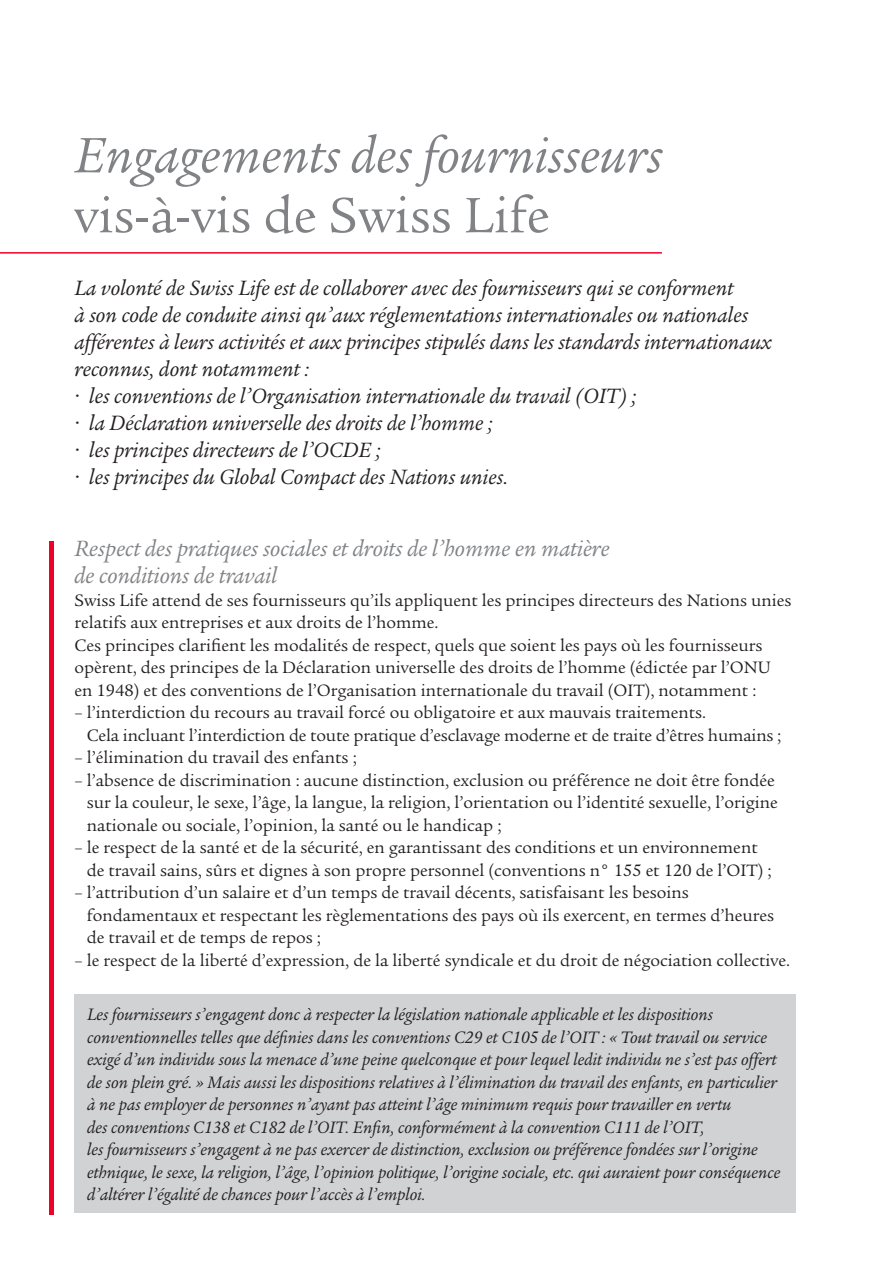
<style>
.page{position:relative;width:893px;height:1263px;background:#fff}
.page>*{position:absolute;margin:0;border:0;box-sizing:border-box;transform-origin:0 0}
.Teaser_49pt_N{font:italic 54px/60px "Legacy Serif LT";color:#808285}
.Teaser_49pt_N-2{font:italic 24px/27px "Legacy Serif LT";color:#808285}
.Teaser_49pt_N-3{font:italic 22.5px/27px "Legacy Serif LT";color:#231f20}
.Teaser_49pt_N-4{font:18px/22.5px "Legacy Serif LT";color:#231f20}
.Teaser_49pt_N-5{font:italic 18px/22.5px "Legacy Serif LT";color:#231f20}
.s1{font-style:normal}
</style>
<div class="page">
<div style="left:74px;top:994px;width:722px;height:219px;background:#d1d2d4"></div>
<hr style="left:0;top:252px;width:662px;height:2px;background:#ef0027">
<hr style="left:49px;top:541px;width:4px;height:673px;background:#ef0027">
<p class="Teaser_49pt_N" style="left:74px;top:126px;width:590px">Engagements des fournisseurs <span class="s1">vis-à-vis de Swiss Life</span></p>
<p class="Teaser_49pt_N-3" style="left:74px;top:275px;width:699px">La volonté de Swiss Life est de collaborer avec des fournisseurs qui se conforment<br>à son code de conduite ainsi qu’aux réglementations internationales ou nationales afférentes à leurs activités et aux principes stipulés dans les standards internationaux reconnus, dont notamment :</p>
<p class="Teaser_49pt_N-3" style="left:74px;top:383px;width:564px">• les conventions de l’Organisation internationale du travail (OIT) ;</p>
<p class="Teaser_49pt_N-3" style="left:74px;top:410px;width:420px">• la Déclaration universelle des droits de l’homme ;</p>
<p class="Teaser_49pt_N-3" style="left:74px;top:437px;width:308px">• les principes directeurs de l’OCDE ;</p>
<p class="Teaser_49pt_N-3" style="left:74px;top:464px;width:435px">• les principes du Global Compact des Nations unies.</p>
<p class="Teaser_49pt_N-2" style="left:74px;top:535px;width:537px">Respect des pratiques sociales et droits de l’homme en matière de conditions de travail</p>
<p class="Teaser_49pt_N-4" style="left:74px;top:589px;width:719px">Swiss Life attend de ses fournisseurs qu’ils appliquent les principes directeurs des Nations unies relatifs aux entreprises et aux droits de l’homme.</p>
<p class="Teaser_49pt_N-4" style="left:74px;top:634px;width:698px">Ces principes clarifient les modalités de respect, quels que soient les pays où les fournisseurs opèrent, des principes de la Déclaration universelle des droits de l’homme (édictée par l’ONU en 1948) et des conventions de l’Organisation internationale du travail (OIT), notamment :</p>
<p class="Teaser_49pt_N-4" style="left:87px;top:702px;width:696px;text-indent:-12px">– l’interdiction du recours au travail forcé ou obligatoire et aux mauvais traitements.<br>Cela incluant l’interdiction de toute pratique d’esclavage moderne et de traite d’êtres humains ;</p>
<p class="Teaser_49pt_N-4" style="left:74px;top:747px;width:284px">– l’élimination du travail des enfants ;</p>
<p class="Teaser_49pt_N-4" style="left:87px;top:769px;width:692px;text-indent:-12px">– l’absence de discrimination : aucune distinction, exclusion ou préférence ne doit être fondée sur la couleur, le sexe, l’âge, la langue, la religion, l’orientation ou l’identité sexuelle, l’origine nationale ou sociale, l’opinion, la santé ou le handicap ;</p>
<p class="Teaser_49pt_N-4" style="left:87px;top:837px;width:686px;text-indent:-12px">– le respect de la santé et de la sécurité, en garantissant des conditions et un environnement de travail sains, sûrs et dignes à son propre personnel (conventions n° 155 et 120 de l’OIT) ;</p>
<p class="Teaser_49pt_N-4" style="left:87px;top:882px;width:689px;text-indent:-12px">– l’attribution d’un salaire et d’un temps de travail décents, satisfaisant les besoins fondamentaux et respectant les règlementations des pays où ils exercent, en termes d’heures de travail et de temps de repos ;</p>
<p class="Teaser_49pt_N-4" style="left:74px;top:949px;width:717px">– le respect de la liberté d’expression, de la liberté syndicale et du droit de négociation collective.</p>
<p class="Teaser_49pt_N-5" style="left:87px;top:1003px;width:695px">Les fournisseurs s’engagent donc à respecter la législation nationale applicable et les dispositions conventionnelles telles que définies dans les conventions C29 et C105 de l’OIT : « Tout travail ou service exigé d’un individu sous la menace d’une peine quelconque et pour lequel ledit individu ne s’est pas offert de son plein gré. » Mais aussi les dispositions relatives à l’élimination du travail des enfants, en particulier à ne pas employer de personnes n’ayant pas atteint l’âge minimum requis pour travailler en vertu<br>des conventions C138 et C182 de l’OIT. Enfin, conformément à la convention C111 de l’OIT,<br>les fournisseurs s’engagent à ne pas exercer de distinction, exclusion ou préférence fondées sur l’origine ethnique, le sexe, la religion, l’âge, l’opinion politique, l’origine sociale, etc. qui auraient pour conséquence d’altérer l’égalité de chances pour l’accès à l’emploi.</p>
</div>
